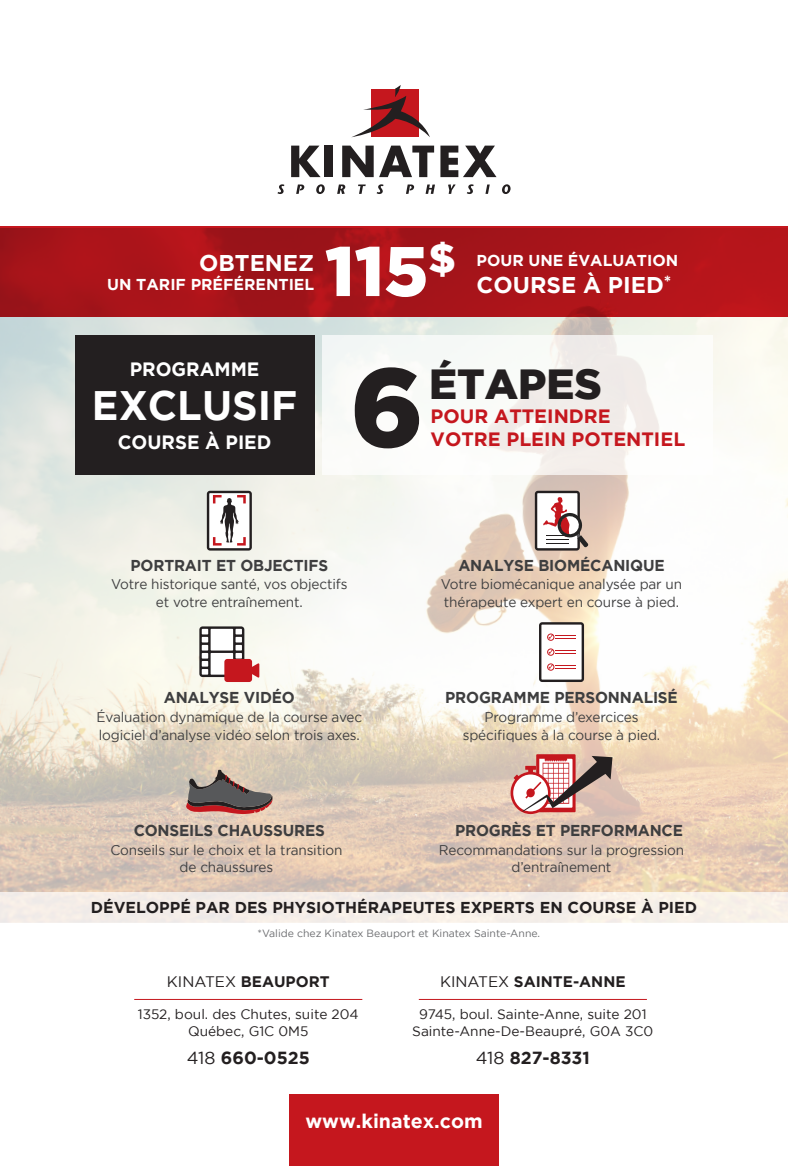
<style>
.page{position:relative;width:788px;height:1166px;background:#fff}
.page>*{position:absolute;margin:0;border:0;box-sizing:border-box;transform-origin:0 0}
.t1{font:900 111.3px "Gotham";color:#231f20}
.t2{font:900 70px "Gotham";color:#fff}
.t3{font:900 42px "Gotham";color:#231f20}
.t4{font:700 41.12px "Gotham";color:#fff}
.t5{font:900 40.77px "Gotham";color:#fff}
.t6{font:700 22.75px "Gotham";color:#fff}
.t7{font:700 19.6px "Gotham";color:#fff}
.t8{font:700 19.25px "Gotham";color:#c5171e}
.t9{font:700 19.25px "Gotham";color:#fff}
.t10{font:700 17.5px "Gotham";color:#231f20}
.t11{font:700 15.75px "Gotham";letter-spacing:-.01em;color:#3e3e3f}
.t12{font:700 15.75px "Gotham";color:#231f20}
.t13{font:700 15.75px "Gotham";color:#fff}
.t14{font:700 15.22px "Gotham";color:#231f20}
.t15{font:14px/17.5px "Gotham";letter-spacing:-.01em;color:#3e3e3f;text-align:center}
.t16{font:13.65px "Gotham";color:#231f20}
.t17{font:10.5px "Gotham";color:#6c6d70}
.s1{font-weight:400}
</style>
<div class="page">
<img style="left:0;top:317px;width:788px;height:575px">
<div style="left:0;top:892px;width:788px;height:30px;background:#f5eee8"></div>
<div style="left:289px;top:1094px;width:210px;height:72px;background:#c5171e"></div>
<div style="left:75px;top:335px;width:239px;height:139px;background:#231f20"></div>
<div style="left:322px;top:335px;width:391px;height:139px;background:linear-gradient(to right,#f8faf8,#f7f4f1)"></div>
<svg style="left:186px;top:769px;width:87px;height:45px;background:#937a73"></svg>
<svg style="left:199px;top:626px;width:60px;height:56px"></svg>
<svg style="left:510px;top:754px;width:102px;height:60px"></svg>
<svg style="left:539px;top:622px;width:45px;height:60px"></svg>
<svg style="left:535px;top:491px;width:53px;height:59px"></svg>
<svg style="left:207px;top:491px;width:45px;height:59px"></svg>
<svg style="left:0;top:226px;width:788px;height:91px;background:#aa141a"></svg>
<svg style="left:352px;top:85px;width:78px;height:52px"></svg>
<svg style="left:291px;top:146px;width:29px;height:31px"></svg>
<div style="left:324px;top:146px;width:8px;height:31px;background:#231f20"></div>
<svg style="left:342px;top:146px;width:31px;height:31px"></svg>
<svg style="left:379px;top:146px;width:55px;height:31px"></svg>
<svg style="left:440px;top:146px;width:56px;height:31px"></svg>
<svg style="left:277px;top:184px;width:7px;height:10px"></svg>
<svg style="left:296px;top:184px;width:8px;height:10px"></svg>
<svg style="left:316px;top:184px;width:9px;height:10px"></svg>
<svg style="left:337px;top:184px;width:8px;height:10px"></svg>
<svg style="left:358px;top:184px;width:7px;height:10px"></svg>
<svg style="left:376px;top:184px;width:7px;height:10px"></svg>
<svg style="left:406px;top:184px;width:8px;height:10px"></svg>
<svg style="left:425px;top:184px;width:10px;height:10px"></svg>
<svg style="left:448px;top:184px;width:7px;height:10px"></svg>
<svg style="left:466px;top:184px;width:8px;height:10px"></svg>
<svg style="left:485px;top:184px;width:4px;height:10px"></svg>
<svg style="left:502px;top:184px;width:8px;height:10px"></svg>
<hr style="left:134px;top:999px;width:228px;height:1px;background:#c5171e">
<hr style="left:419px;top:999px;width:228px;height:1px;background:#c5171e">
<p class="t6" style="left:199px;top:249px;width:117px">OBTENEZ</p>
<p class="t13" style="left:107px;top:275px;width:208px">UN TARIF PRÉFÉRENTIEL</p>
<p class="t5" style="left:428px;top:235px;width:29px">$</p>
<p class="t2" style="left:325px;top:231px;width:105px">115</p>
<p class="t13" style="left:476px;top:251px;width:203px">POUR UNE ÉVALUATION</p>
<p class="t6" style="left:476px;top:272px;width:196px">COURSE À PIED<sup>*</sup></p>
<p class="t9" style="left:130px;top:358px;width:131px">PROGRAMME</p>
<p class="t4" style="left:92px;top:381px;width:207px">EXCLUSIF</p>
<p class="t9" style="left:118px;top:431px;width:155px">COURSE À PIED</p>
<p class="t1" style="left:350px;top:343px;width:75px">6</p>
<p class="t3" style="left:429px;top:360px;width:174px">ÉTAPES</p>
<p class="t8" style="left:430px;top:405px;width:182px">POUR ATTEINDRE</p>
<p class="t8" style="left:430px;top:428px;width:256px">VOTRE PLEIN POTENTIEL</p>
<p class="t11" style="left:130px;top:556px;width:199px">PORTRAIT ET OBJECTIFS</p>
<p class="t11" style="left:458px;top:556px;width:208px">ANALYSE BIOMÉCANIQUE</p>
<p class="t15" style="left:111px;top:575px;width:238px">Votre historique santé, vos objectifs et votre entraînement.</p>
<p class="t15" style="left:441px;top:575px;width:243px;text-align:left">Votre biomécanique analysée par un thérapeute expert en course à pied.</p>
<p class="t11" style="left:164px;top:688px;width:133px">ANALYSE VIDÉO</p>
<p class="t11" style="left:445px;top:688px;width:234px">PROGRAMME PERSONNALISÉ</p>
<p class="t15" style="left:96px;top:708px;width:267px;text-align:left">Évaluation dynamique de la course avec logiciel d’analyse vidéo selon trois axes.</p>
<p class="t15" style="left:462px;top:708px;width:199px">Programme d’exercices spécifiques à la course à pied.</p>
<p class="t11" style="left:134px;top:821px;width:193px">CONSEILS CHAUSSURES</p>
<p class="t11" style="left:455px;top:821px;width:229px">PROGRÈS ET PERFORMANCE</p>
<p class="t15" style="left:110px;top:840px;width:234px">Conseils sur le choix et la transition de chaussures</p>
<p class="t15" style="left:439px;top:840px;width:247px">Recommandations sur la progression d’entraînement</p>
<p class="t12" style="left:91px;top:898px;width:607px">DÉVELOPPÉ PAR DES PHYSIOTHÉRAPEUTES EXPERTS EN COURSE À PIED</p>
<p class="t17" style="left:257px;top:927px;width:284px">*Valide chez Kinatex Beauport et Kinatex Sainte-Anne.</p>
<p class="t14" style="left:167px;top:973px;width:164px"><span class="s1">KINATEX</span> BEAUPORT</p>
<p class="t16" style="left:138px;top:1006px;width:222px">1352, boul. des Chutes, suite 204</p>
<p class="t16" style="left:188px;top:1023px;width:122px">Québec, G1C 0M5</p>
<p class="t10" style="left:187px;top:1047px;width:124px"><span class="s1">418</span> 660-0525</p>
<p class="t14" style="left:440px;top:973px;width:187px"><span class="s1">KINATEX</span> SAINTE-ANNE</p>
<p class="t16" style="left:419px;top:1006px;width:229px">9745, boul. Sainte-Anne, suite 201</p>
<p class="t16" style="left:412px;top:1023px;width:243px">Sainte-Anne-De-Beaupré, G0A 3C0</p>
<p class="t10" style="left:476px;top:1047px;width:115px"><span class="s1">418</span> 827-8331</p>
<p class="t7" style="left:305px;top:1109px;width:179px">www.kinatex.com</p>
</div>
